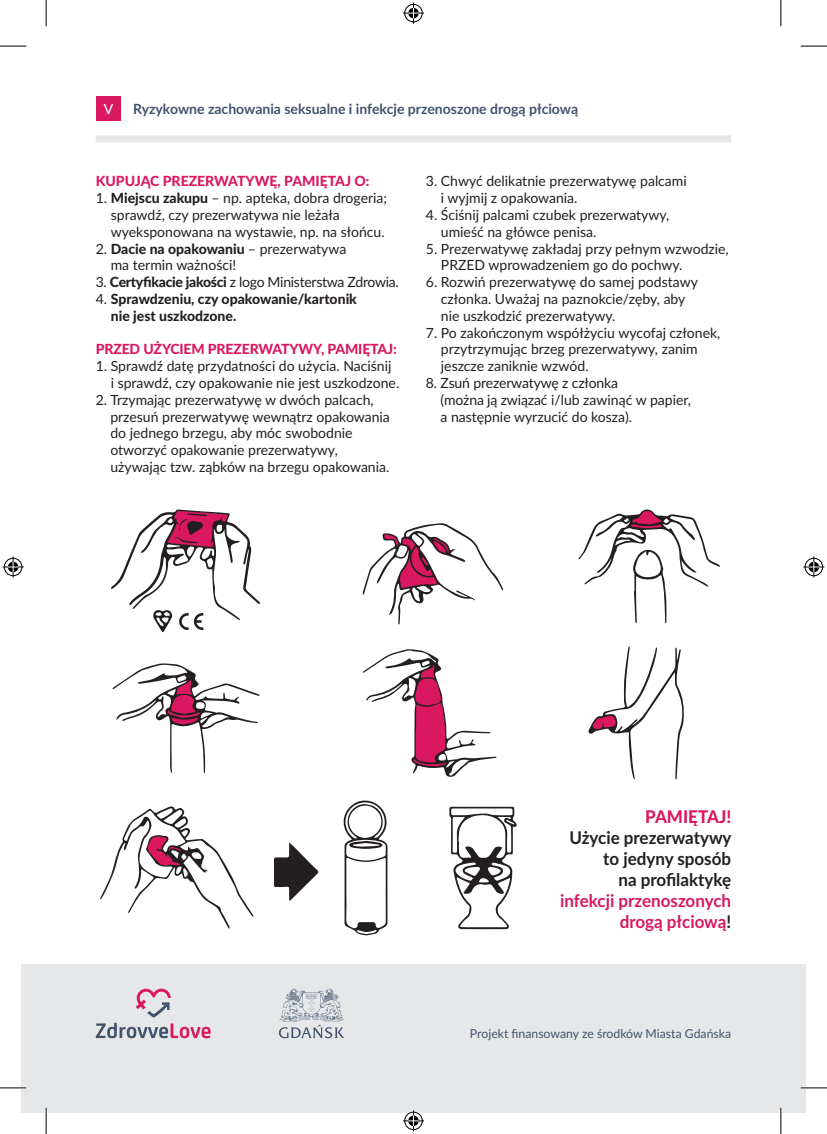
<style>
.page{position:relative;width:827px;height:1134px;background:#fff}
.page>*{position:absolute;margin:0;border:0;box-sizing:border-box;transform-origin:0 0}
.t1{font:700 17.5px/21px "Lato";color:#231f20;text-align:right}
.t2{font:700 17.5px/21px "Lato";color:#d91860;text-align:right}
.t3{font:800 17.5px "Lato";color:#d91860}
.t4{font:14px/16.8px "Lato";color:#231f20}
.t5{font:800 14px "Lato";letter-spacing:-.01em;color:#d91860}
.t6{font:700 14px "Lato";color:#43536b}
.t7{font:800 14px/16.8px "Lato";color:#231f20}
.t8{font:14px "Lato";letter-spacing:-.02em;color:#231f20}
.t9{font:500 14px "Lato";color:#fff}
.t10{font:12.25px "Lato";color:#43536b}
.s1{font-weight:800}
.s2{font-weight:400}
.s3{color:#231f20}
</style>
<div class="page">
<div style="left:96px;top:96px;width:25px;height:25px;background:#d91860"></div>
<div style="left:96px;top:135px;width:635px;height:7px;background:#e6e7e9"></div>
<div style="left:21px;top:964px;width:784px;height:149px;background:#e6e7e9"></div>
<svg style="left:96px;top:1023px;width:114px;height:15px"></svg>
<svg style="left:136px;top:989px;width:35px;height:28px"></svg>
<svg style="left:279px;top:989px;width:65px;height:49px"></svg>
<svg style="left:362px;top:523px;width:141px;height:102px"></svg>
<svg style="left:578px;top:509px;width:142px;height:114px"></svg>
<svg style="left:112px;top:663px;width:148px;height:110px"></svg>
<svg style="left:362px;top:649px;width:134px;height:128px"></svg>
<svg style="left:588px;top:646px;width:96px;height:134px"></svg>
<svg style="left:449px;top:807px;width:68px;height:122px"></svg>
<svg style="left:100px;top:806px;width:153px;height:123px"></svg>
<svg style="left:274px;top:842px;width:44px;height:59px"></svg>
<svg style="left:343px;top:800px;width:45px;height:135px"></svg>
<svg style="left:111px;top:509px;width:149px;height:124px"></svg>
<hr style="left:0;top:1087px;width:26px;height:2px;background:#fff">
<hr style="left:800px;top:1087px;width:26px;height:2px;background:#fff">
<hr style="left:45px;top:1108px;width:2px;height:26px;background:#fff">
<hr style="left:779px;top:1108px;width:2px;height:26px;background:#fff">
<svg style="left:0;top:46px;width:26px;height:1px"></svg>
<svg style="left:800px;top:46px;width:26px;height:1px"></svg>
<svg style="left:0;top:1088px;width:26px;height:1px"></svg>
<svg style="left:800px;top:1088px;width:26px;height:1px"></svg>
<svg style="left:46px;top:0;width:1px;height:26px"></svg>
<svg style="left:46px;top:1108px;width:1px;height:26px"></svg>
<svg style="left:780px;top:0;width:1px;height:26px"></svg>
<svg style="left:780px;top:1108px;width:1px;height:26px"></svg>
<svg style="left:403px;top:3px;width:21px;height:21px"></svg>
<svg style="left:403px;top:1110px;width:21px;height:21px"></svg>
<svg style="left:3px;top:556px;width:21px;height:21px"></svg>
<svg style="left:803px;top:556px;width:21px;height:21px"></svg>
<p class="t9" style="left:104px;top:99px;width:11px">V</p>
<p class="t6" style="left:133px;top:98px;width:446px">Ryzykowne zachowania seksualne i infekcje przenoszone drogą płciową</p>
<p class="t5" style="left:96px;top:171px;width:275px">KUPUJĄC PREZERWATYWĘ, PAMIĘTAJ O:</p>
<p class="t4" style="left:111px;top:189px;width:278px;text-indent:-15px">1. <span class="s1">Miejscu zakupu</span> – np. apteka, dobra drogeria; sprawdź, czy prezerwatywa nie leżała wyeksponowana na wystawie, np. na słońcu.</p>
<p class="t4" style="left:111px;top:239px;width:237px;text-indent:-15px">2. <span class="s1">Dacie na opakowaniu</span> – prezerwatywa ma termin ważności!</p>
<p class="t8" style="left:96px;top:272px;width:304px">3. <span class="s1">Certyfikacie jakości</span> z logo Ministerstwa Zdrowia.</p>
<p class="t7" style="left:111px;top:290px;width:247px;text-indent:-15px"><span class="s2">4.</span> Sprawdzeniu, czy opakowanie/kartonik nie jest uszkodzone.</p>
<p class="t5" style="left:96px;top:339px;width:302px">PRZED UŻYCIEM PREZERWATYWY, PAMIĘTAJ:</p>
<p class="t4" style="left:111px;top:357px;width:290px;text-indent:-15px">1. Sprawdź datę przydatności do użycia. Naciśnij<br>i sprawdź, czy opakowanie nie jest uszkodzone.</p>
<p class="t4" style="left:110px;top:391px;width:281px;text-indent:-15px">2. Trzymając prezerwatywę w dwóch palcach, przesuń prezerwatywę wewnątrz opakowania do jednego brzegu, aby móc swobodnie otworzyć opakowanie prezerwatywy, używając tzw. ząbków na brzegu opakowania.</p>
<p class="t4" style="left:441px;top:172px;width:247px;text-indent:-15px">3. Chwyć delikatnie prezerwatywę palcami i wyjmij z opakowania.</p>
<p class="t4" style="left:441px;top:206px;width:230px;text-indent:-15px">4. Ściśnij palcami czubek prezerwatywy, umieść na główce penisa.</p>
<p class="t4" style="left:441px;top:239px;width:289px;text-indent:-15px">5. Prezerwatywę zakładaj przy pełnym wzwodzie,<br>PRZED wprowadzeniem go do pochwy.</p>
<p class="t4" style="left:441px;top:273px;width:258px;text-indent:-15px">6. Rozwiń prezerwatywę do samej podstawy członka. Uważaj na paznokcie/zęby, aby nie uszkodzić prezerwatywy.</p>
<p class="t4" style="left:441px;top:323px;width:281px;text-indent:-15px">7. Po zakończonym współżyciu wycofaj członek, przytrzymując brzeg prezerwatywy, zanim jeszcze zaniknie wzwód.</p>
<p class="t4" style="left:440px;top:374px;width:252px;text-indent:-15px">8. Zsuń prezerwatywę z członka<br>(można ją związać i/lub zawinąć w papier, a następnie wyrzucić do kosza).</p>
<p class="t3" style="left:645px;top:804px;width:87px">PAMIĘTAJ!</p>
<p class="t1" style="left:569px;top:827px;width:164px">Użycie prezerwatywy to jedyny sposób<br>na profilaktykę</p>
<p class="t2" style="left:560px;top:890px;width:172px">infekcji przenoszonych drogą płciową<span class="s3">!</span></p>
<p class="t10" style="left:470px;top:1025px;width:263px">Projekt finansowany ze środków Miasta Gdańska</p>
</div>
